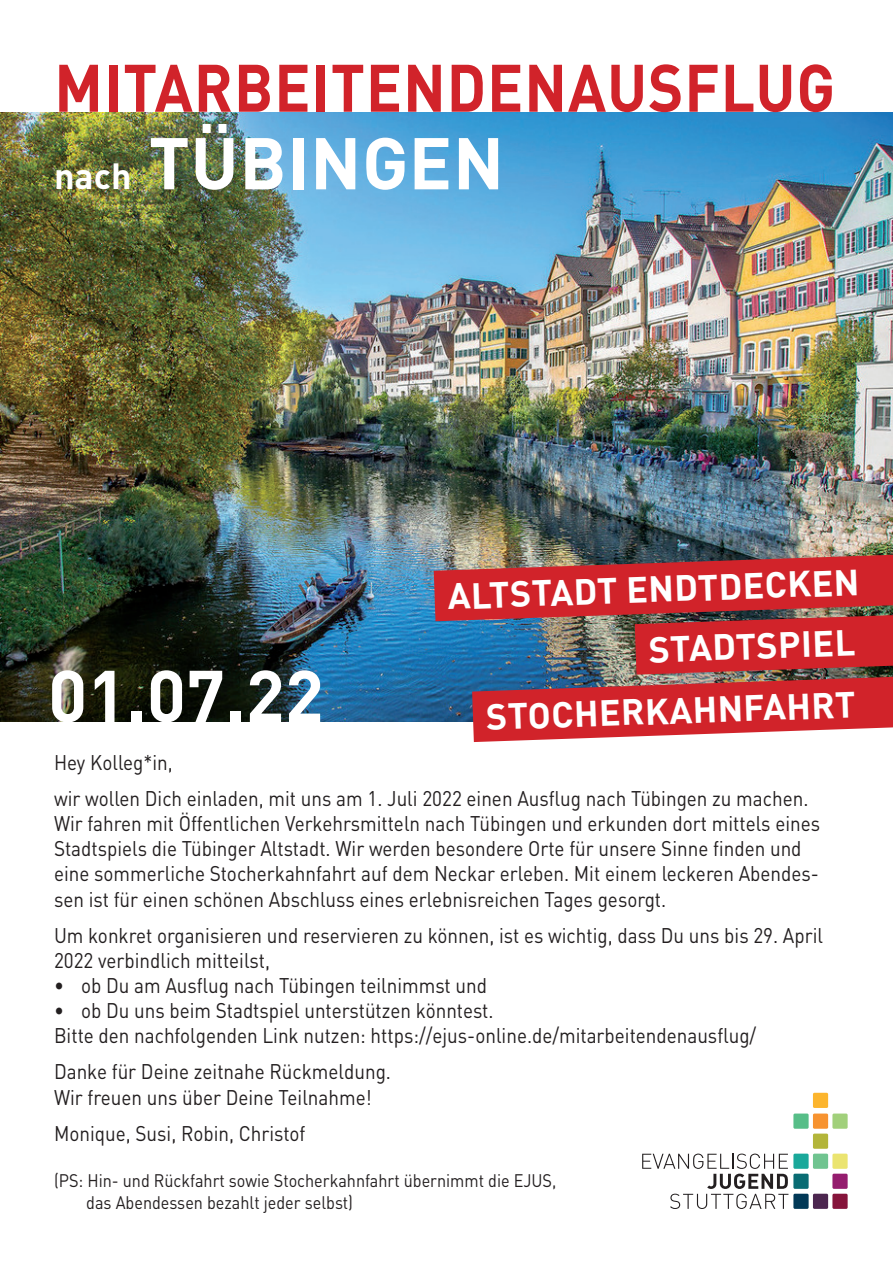
<style>
.page{position:relative;width:893px;height:1263px;background:#fff}
.page>*{position:absolute;margin:0;border:0;box-sizing:border-box;transform-origin:0 0}
.t1{font:700 72px "DIN Pro";letter-spacing:.01em;color:#fff}
.t2{font:700 66px "DIN Pro";letter-spacing:.015em;color:#d1232a;scale:.91 1}
.t3{font:700 36px "DIN Pro";color:#fff}
.t4{font:21px/25.2px "DIN Pro";color:#231f20;scale:.9 1}
.t5{font:18px/21.6px "DIN Pro";color:#231f20;scale:.9 1}
.s1{font-size:36px}
</style>
<div class="page">
<img style="left:0;top:112px;width:893px;height:610px">
<img style="left:434px;top:555px;width:459px;height:187px">
<div style="left:793px;top:1113px;width:16px;height:16px;background:#57be88"></div>
<div style="left:793px;top:1153px;width:16px;height:16px;background:#1aa89a"></div>
<div style="left:793px;top:1174px;width:16px;height:15px;background:#096c73"></div>
<div style="left:793px;top:1194px;width:16px;height:15px;background:#013957"></div>
<div style="left:813px;top:1093px;width:15px;height:15px;background:#fcb52e"></div>
<div style="left:813px;top:1113px;width:15px;height:16px;background:#f79330"></div>
<div style="left:813px;top:1133px;width:15px;height:16px;background:#b3b53a"></div>
<div style="left:813px;top:1153px;width:15px;height:16px;background:#70c490"></div>
<div style="left:813px;top:1194px;width:15px;height:15px;background:#4c264f"></div>
<div style="left:832px;top:1113px;width:16px;height:16px;background:#a1d07b"></div>
<div style="left:832px;top:1153px;width:16px;height:16px;background:#ebe470"></div>
<div style="left:832px;top:1174px;width:16px;height:15px;background:#951d6e"></div>
<div style="left:832px;top:1194px;width:16px;height:15px;background:#86143b"></div>
<svg style="left:642px;top:1153px;width:146px;height:56px"></svg>
<h2 class="t2" style="left:54px;top:43px;width:859px">MITARBEITENDENAUSFLUG</h2>
<h1 class="t1" style="left:54px;top:114px;width:452px"><span class="s1">nach</span> TÜBINGEN</h1>
<h3 class="t3" style="left:447px;top:572px;width:414px;rotate:-2deg">ALTSTADT ENDTDECKEN</h3>
<h1 class="t1" style="left:48px;top:647px;width:277px">01.07.22</h1>
<h3 class="t3" style="left:648px;top:625px;width:208px;rotate:-2deg">STADTSPIEL</h3>
<h3 class="t3" style="left:485px;top:693px;width:371px;rotate:-2deg">STOCHERKAHNFAHRT</h3>
<p class="t4" style="left:54px;top:743px;width:840px;line-height:36px">Hey Kolleg*in,<br>wir wollen Dich einladen, mit uns am 1. Juli 2022 einen Ausflug nach Tübingen zu machen.</p>
<p class="t4" style="left:54px;top:810px;width:853px">Wir fahren mit Öffentlichen Verkehrsmitteln nach Tübingen und erkunden dort mittels eines Stadtspiels die Tübinger Altstadt. Wir werden besondere Orte für unsere Sinne finden und eine sommerliche Stocherkahnfahrt auf dem Neckar erleben. Mit einem leckeren Abendes&shy;sen ist für einen schönen Abschluss eines erlebnisreichen Tages gesorgt.</p>
<p class="t4" style="left:54px;top:921px;width:856px">Um konkret organisieren und reservieren zu können, ist es wichtig, dass Du uns bis 29. April<br>2022 verbindlich mitteilst,</p>
<p class="t4" style="left:54px;top:972px;width:483px">• ob Du am Ausflug nach Tübingen teilnimmst und</p>
<p class="t4" style="left:54px;top:997px;width:782px">• ob Du uns beim Stadtspiel unterstützen könntest.<br>Bitte den nachfolgenden Link nutzen: https://ejus-online.de/mitarbeitendenausflug/</p>
<p class="t4" style="left:54px;top:1058px;width:376px">Danke für Deine zeitnahe Rückmeldung.<br>Wir freuen uns über Deine Teilnahme!</p>
<p class="t4" style="left:54px;top:1119px;width:281px">Monique, Susi, Robin, Christof</p>
<p class="t5" style="left:86px;top:1169px;width:524px;text-indent:-32px">(PS: Hin- und Rückfahrt sowie Stocherkahnfahrt übernimmt die EJUS, das Abendessen bezahlt jeder selbst)</p>
</div>
